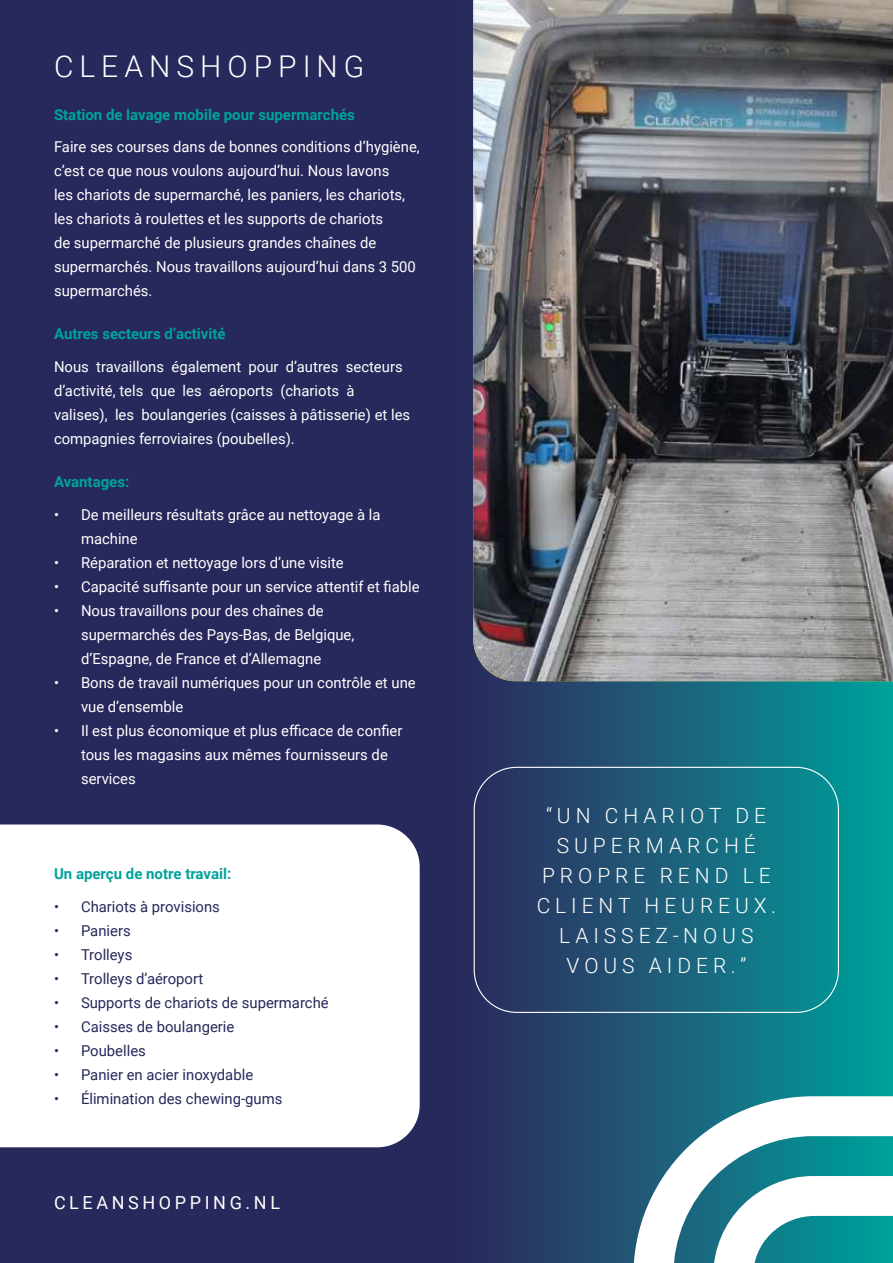
<style>
.page{position:relative;width:893px;height:1263px;background:#27285b}
.page>*{position:absolute;margin:0;border:0;box-sizing:border-box;transform-origin:0 0}
.t1{font:300 30px "Roboto";letter-spacing:.2em;color:#fff}
.t2{font:300 21px/30px "Roboto";letter-spacing:.235em;color:#fff;text-align:center}
.t3{font:18px "Roboto";letter-spacing:.2em;color:#fff}
.t4{font:15px/24px "Roboto";color:#fff}
.t5{font:15px "Roboto";color:#27285b}
.t6{font:700 15px "Roboto";color:#00a39b}
</style>
<div class="page">
<div style="left:446px;top:0;width:447px;height:1263px;background:linear-gradient(to right,#31245a,#02a09c)"></div>
<svg style="left:633px;top:1096px;width:260px;height:167px;background:#7eb6be"></svg>
<div style="left:0;top:824px;width:420px;height:323px;background:#fff"></div>
<div style="left:474px;top:767px;width:365px;height:246px;border:1px solid #fff;border-radius:43px"></div>
<img style="left:473px;top:0;width:420px;height:681px">
<h1 class="t1" style="left:54px;top:45px;width:312px">CLEANSHOPPING</h1>
<p class="t6" style="left:54px;top:104px;width:302px">Station de lavage mobile pour supermarchés</p>
<p class="t4" style="left:54px;top:134px;width:367px">Faire ses courses dans de bonnes conditions d’hygiène, c’est ce que nous voulons aujourd’hui. Nous lavons<br>les chariots de supermarché, les paniers, les chariots, les chariots à roulettes et les supports de chariots<br>de supermarché de plusieurs grandes chaînes de supermarchés. Nous travaillons aujourd’hui dans 3 500 supermarchés.</p>
<p class="t6" style="left:54px;top:323px;width:173px">Autres secteurs d’activité</p>
<p class="t4" style="left:54px;top:354px;width:358px">Nous travaillons également pour d’autres secteurs d’activité, tels que les aéroports (chariots à valises), les boulangeries (caisses à pâtisserie) et les compagnies ferroviaires (poubelles).</p>
<p class="t6" style="left:54px;top:471px;width:77px">Avantages:</p>
<p class="t4" style="left:81px;top:502px;width:301px;text-indent:-27px">• De meilleurs résultats grâce au nettoyage à la machine</p>
<p class="t4" style="left:54px;top:550px;width:291px">• Réparation et nettoyage lors d’une visite</p>
<p class="t4" style="left:54px;top:574px;width:367px">• Capacité suffisante pour un service attentif et fiable</p>
<p class="t4" style="left:81px;top:598px;width:275px;text-indent:-27px">• Nous travaillons pour des chaînes de supermarchés des Pays-Bas, de Belgique, d’Espagne, de France et d’Allemagne</p>
<p class="t4" style="left:81px;top:670px;width:336px;text-indent:-27px">• Bons de travail numériques pour un contrôle et une vue d’ensemble</p>
<p class="t4" style="left:81px;top:718px;width:323px;text-indent:-27px">• Il est plus économique et plus efficace de confier tous les magasins aux mêmes fournisseurs de services</p>
<p class="t6" style="left:54px;top:863px;width:179px">Un aperçu de notre travail:</p>
<p class="t5" style="left:54px;top:896px;width:167px">• Chariots à provisions</p>
<p class="t5" style="left:54px;top:920px;width:78px">• Paniers</p>
<p class="t5" style="left:54px;top:944px;width:80px">• Trolleys</p>
<p class="t5" style="left:54px;top:968px;width:151px">• Trolleys d’aéroport</p>
<p class="t5" style="left:54px;top:992px;width:276px">• Supports de chariots de supermarché</p>
<p class="t5" style="left:54px;top:1016px;width:182px">• Caisses de boulangerie</p>
<p class="t5" style="left:54px;top:1040px;width:93px">• Poubelles</p>
<p class="t5" style="left:54px;top:1064px;width:201px">• Panier en acier inoxydable</p>
<p class="t5" style="left:54px;top:1088px;width:230px">• Élimination des chewing-gums</p>
<p class="t3" style="left:54px;top:1190px;width:228px">CLEANSHOPPING.NL</p>
<h2 class="t2" style="left:537px;top:799px;width:241px">“UN CHARIOT DE<br>SUPERMARCHÉ<br>PROPRE REND LE<br>CLIENT HEUREUX.<br>LAISSEZ-NOUS<br>VOUS AIDER.”</h2>
</div>
